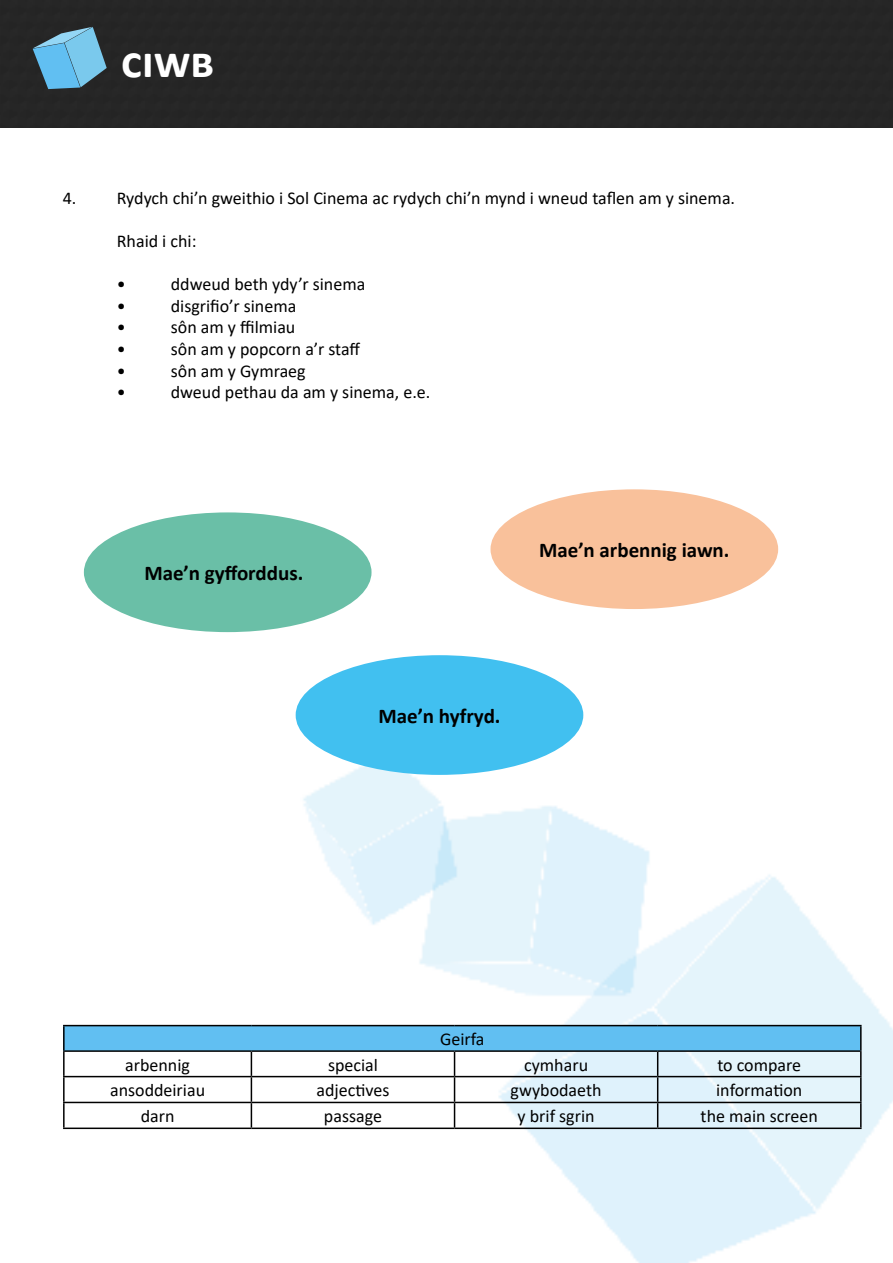
<style>
.page{position:relative;width:893px;height:1263px;background:#fff}
.page>*{position:absolute;margin:0;border:0;box-sizing:border-box;transform-origin:0 0}
.t1{font:700 45px "Calibri";color:#fff}
.t2{font:700 21px "Calibri";color:#000}
.t3{font:18px "Calibri";color:#000}
</style>
<div class="page">
<div style="left:0;top:0;width:893px;height:128px;background:#262626"></div>
<svg style="left:33px;top:27px;width:74px;height:62px;background:#5992af"></svg>
<img style="left:293px;top:743px;width:600px;height:520px">
<div style="left:84px;top:512px;width:288px;height:120px;background:#6abfa7;border-radius:50%"></div>
<div style="left:296px;top:655px;width:287px;height:120px;background:#41c0f0;border-radius:50%"></div>
<div style="left:490px;top:489px;width:288px;height:120px;background:#f9c19b;border-radius:50%"></div>
<div style="left:64px;top:1025px;width:797px;height:26px;background:#61bff2"></div>
<hr style="left:63px;top:1025px;width:188px;height:1px;background:#000">
<hr style="left:63px;top:1026px;width:2px;height:24px;background:#000">
<hr style="left:251px;top:1025px;width:204px;height:1px;background:#000">
<hr style="left:455px;top:1025px;width:203px;height:1px;background:#000">
<hr style="left:658px;top:1025px;width:204px;height:1px;background:#000">
<hr style="left:860px;top:1026px;width:2px;height:24px;background:#000">
<hr style="left:63px;top:1050px;width:188px;height:2px;background:#000">
<hr style="left:63px;top:1052px;width:2px;height:24px;background:#000">
<hr style="left:251px;top:1050px;width:204px;height:2px;background:#000">
<hr style="left:455px;top:1050px;width:203px;height:2px;background:#000">
<hr style="left:658px;top:1050px;width:204px;height:2px;background:#000">
<hr style="left:860px;top:1052px;width:2px;height:24px;background:#000">
<hr style="left:63px;top:1076px;width:188px;height:1px;background:#000">
<hr style="left:63px;top:1077px;width:2px;height:25px;background:#000">
<hr style="left:251px;top:1076px;width:204px;height:1px;background:#000">
<hr style="left:455px;top:1076px;width:203px;height:1px;background:#000">
<hr style="left:658px;top:1076px;width:204px;height:1px;background:#000">
<hr style="left:860px;top:1077px;width:2px;height:25px;background:#000">
<hr style="left:63px;top:1102px;width:188px;height:1px;background:#000">
<hr style="left:63px;top:1103px;width:2px;height:24px;background:#000">
<hr style="left:251px;top:1102px;width:204px;height:1px;background:#000">
<svg style="left:251px;top:1052px;width:1px;height:75px"></svg>
<hr style="left:455px;top:1102px;width:203px;height:1px;background:#000">
<svg style="left:454px;top:1052px;width:1px;height:75px"></svg>
<hr style="left:658px;top:1102px;width:204px;height:1px;background:#000">
<svg style="left:657px;top:1052px;width:1px;height:75px"></svg>
<hr style="left:860px;top:1103px;width:2px;height:24px;background:#000">
<hr style="left:63px;top:1127px;width:188px;height:2px;background:#000">
<hr style="left:251px;top:1127px;width:204px;height:2px;background:#000">
<hr style="left:455px;top:1127px;width:203px;height:2px;background:#000">
<hr style="left:658px;top:1127px;width:204px;height:2px;background:#000">
<h1 class="t1" style="left:121px;top:31px;width:95px">ciwb</h1>
<p class="t3" style="left:63px;top:185px;width:674px">4. Rydych chi’n gweithio i Sol Cinema ac rydych chi’n mynd i wneud taflen am y sinema.</p>
<p class="t3" style="left:117px;top:229px;width:81px">Rhaid i chi:</p>
<p class="t3" style="left:117px;top:272px;width:10px">•</p>
<p class="t3" style="left:171px;top:272px;width:196px">ddweud beth ydy’r sinema</p>
<p class="t3" style="left:117px;top:293px;width:10px">•</p>
<p class="t3" style="left:171px;top:293px;width:127px">disgrifio’r sinema</p>
<p class="t3" style="left:117px;top:315px;width:10px">•</p>
<p class="t3" style="left:171px;top:315px;width:126px">sôn am y ffilmiau</p>
<p class="t3" style="left:117px;top:337px;width:10px">•</p>
<p class="t3" style="left:171px;top:337px;width:191px">sôn am y popcorn a’r staff</p>
<p class="t3" style="left:117px;top:358px;width:10px">•</p>
<p class="t3" style="left:171px;top:358px;width:136px">sôn am y Gymraeg</p>
<p class="t3" style="left:117px;top:380px;width:10px">•</p>
<p class="t3" style="left:171px;top:380px;width:261px">dweud pethau da am y sinema, e.e.</p>
<p class="t2" style="left:144px;top:558px;width:160px">Mae’n gyfforddus.</p>
<p class="t2" style="left:539px;top:535px;width:192px">Mae’n arbennig iawn.</p>
<p class="t2" style="left:378px;top:701px;width:124px">Mae’n hyfryd.</p>
<p class="t3" style="left:440px;top:1027px;width:46px">Geirfa</p>
<p class="t3" style="left:125px;top:1052px;width:66px">arbennig</p>
<p class="t3" style="left:328px;top:1052px;width:51px">special</p>
<p class="t3" style="left:524px;top:1052px;width:65px">cymharu</p>
<p class="t3" style="left:717px;top:1052px;width:85px">to compare</p>
<p class="t3" style="left:110px;top:1078px;width:97px">ansoddeiriau</p>
<p class="t3" style="left:316px;top:1078px;width:74px">adjectives</p>
<p class="t3" style="left:511px;top:1078px;width:92px">gwybodaeth</p>
<p class="t3" style="left:716px;top:1078px;width:88px">information</p>
<p class="t3" style="left:141px;top:1103px;width:35px">darn</p>
<p class="t3" style="left:324px;top:1103px;width:60px">passage</p>
<p class="t3" style="left:518px;top:1103px;width:79px">y brif sgrin</p>
<p class="t3" style="left:701px;top:1103px;width:119px">the main screen</p>
</div>
